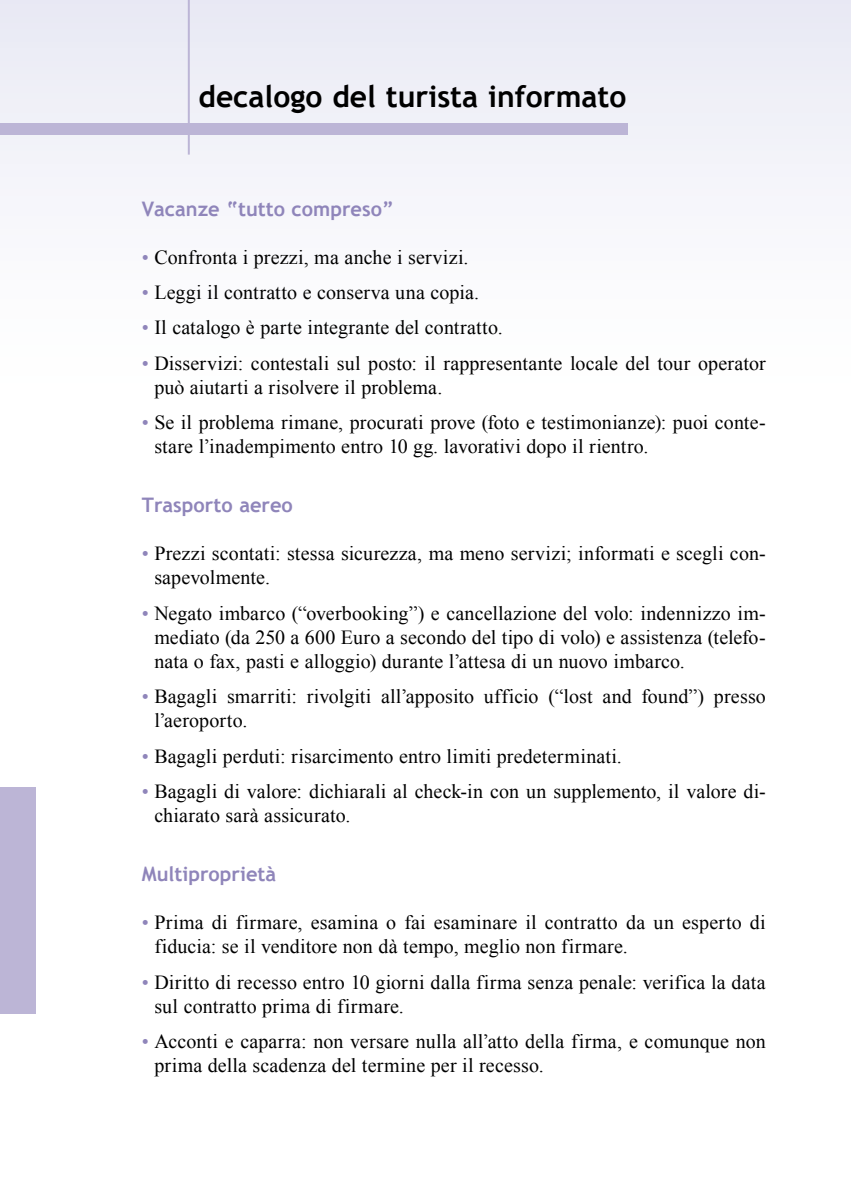
<style>
.page{position:relative;width:851px;height:1191px;background:#fff}
.page>*{position:absolute;margin:0;border:0;box-sizing:border-box;transform-origin:0 0}
.t1{font:700 30px "Trebuchet MS";color:#000}
.t2{font:20px/24px "Times New Roman";letter-spacing:.01em;color:#000}
.t3{font:700 20px "Trebuchet MS";color:#8f85ba}
.s1{color:#8f85ba}
</style>
<div class="page">
<div style="left:0;top:0;width:850px;height:397px;background:#f6f6fb"></div>
<div style="left:0;top:787px;width:36px;height:226px;background:#bcb5d6"></div>
<div style="left:0;top:123px;width:627px;height:11px;background:#bcb5d6"></div>
<hr style="left:188px;top:0;width:2px;height:155px;background:#bcb5d6">
<h1 class="t1" style="left:198px;top:78px;width:429px">decalogo del turista informato</h1>
<p class="t3" style="left:142px;top:196px;width:253px">Vacanze “tutto compreso”</p>
<p class="t2" style="left:142px;top:245px;width:328px"><span class="s1">•</span> Confronta i prezzi, ma anche i servizi.</p>
<p class="t2" style="left:142px;top:280px;width:339px"><span class="s1">•</span> Leggi il contratto e conserva una copia.</p>
<p class="t2" style="left:142px;top:315px;width:362px"><span class="s1">•</span> Il catalogo è parte integrante del contratto.</p>
<p class="t2" style="left:154px;top:351px;width:613px;text-indent:-13px"><span class="s1">•</span> Disservizi: contestali sul posto: il rappresentante locale del tour operator può aiutarti a risolvere il problema.</p>
<p class="t2" style="left:154px;top:410px;width:613px;text-indent:-13px"><span class="s1">•</span> Se il problema rimane, procurati prove (foto e testimonianze): puoi conte&shy;stare l’inadempimento entro 10 gg. lavorativi dopo il rientro.</p>
<p class="t3" style="left:142px;top:493px;width:152px">Trasporto aereo</p>
<p class="t2" style="left:154px;top:541px;width:613px;text-indent:-13px"><span class="s1">•</span> Prezzi scontati: stessa sicurezza, ma meno servizi; informati e scegli con&shy;sapevolmente.</p>
<p class="t2" style="left:154px;top:601px;width:613px;text-align:justify;text-indent:-13px"><span class="s1">•</span> Negato imbarco (“overbooking”) e cancellazione del volo: indennizzo im&shy;mediato (da 250 a 600 Euro a secondo del tipo di volo) e assistenza (telefo&shy;nata o fax, pasti e alloggio) durante l’attesa di un nuovo imbarco.</p>
<p class="t2" style="left:154px;top:684px;width:613px;text-indent:-13px"><span class="s1">•</span> Bagagli smarriti: rivolgiti all’apposito ufficio (“lost and found”) presso l’aeroporto.</p>
<p class="t2" style="left:142px;top:743px;width:481px"><span class="s1">•</span> Bagagli perduti: risarcimento entro limiti predeterminati.</p>
<p class="t2" style="left:154px;top:779px;width:613px;text-indent:-13px"><span class="s1">•</span> Bagagli di valore: dichiarali al check-in con un supplemento, il valore di&shy;chiarato sarà assicurato.</p>
<p class="t3" style="left:142px;top:861px;width:136px">Multiproprietà</p>
<p class="t2" style="left:154px;top:910px;width:613px;text-indent:-13px"><span class="s1">•</span> Prima di firmare, esamina o fai esaminare il contratto da un esperto di fiducia: se il venditore non dà tempo, meglio non firmare.</p>
<p class="t2" style="left:154px;top:969px;width:613px;text-indent:-13px"><span class="s1">•</span> Diritto di recesso entro 10 giorni dalla firma senza penale: verifica la data sul contratto prima di firmare.</p>
<p class="t2" style="left:154px;top:1029px;width:612px;text-indent:-13px"><span class="s1">•</span> Acconti e caparra: non versare nulla all’atto della firma, e comunque non prima della scadenza del termine per il recesso.</p>
</div>
